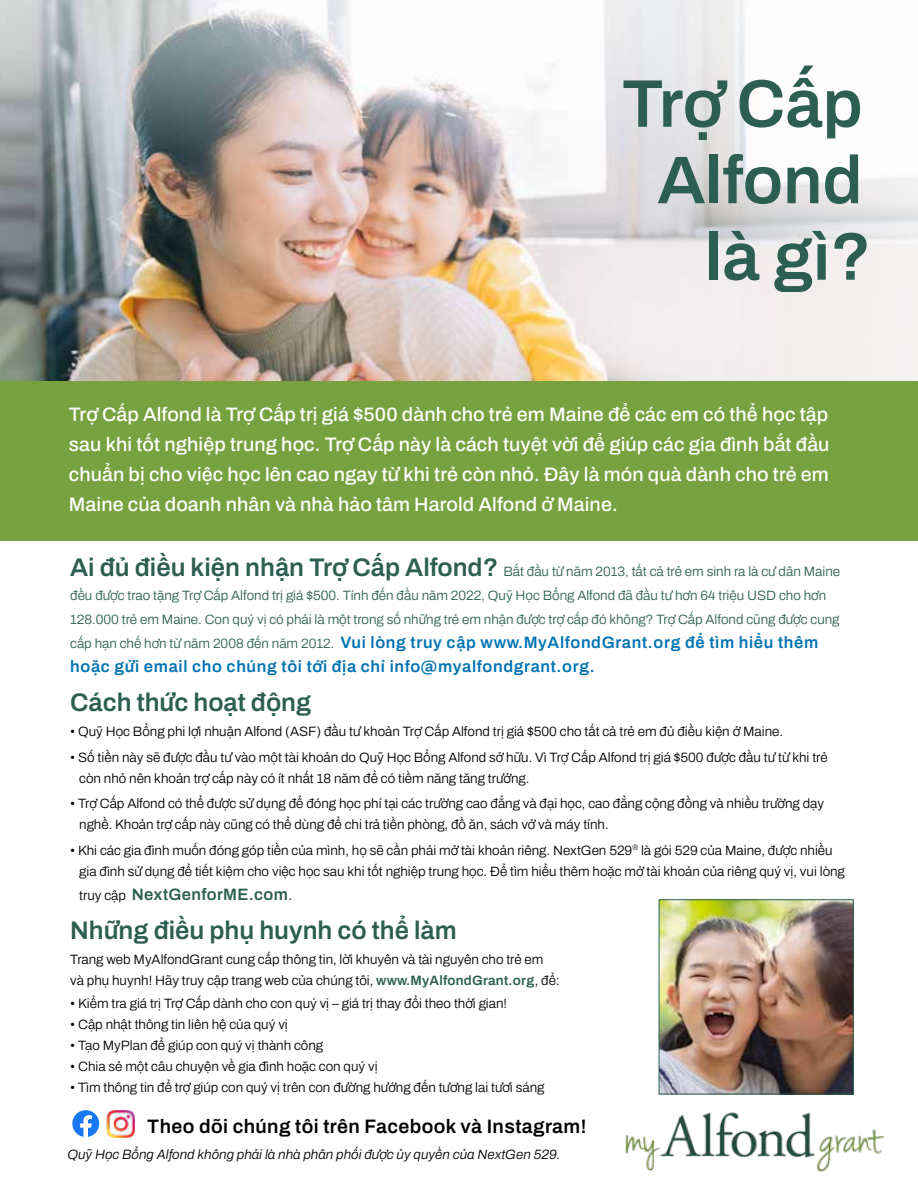
<style>
.page{position:relative;width:918px;height:1188px;background:#fff}
.page>*{position:absolute;margin:0;border:0;box-sizing:border-box;transform-origin:0 0}
.t1{font:600 67.5px/76.5px "Archivo";color:#2c5f51;text-align:right}
.t2{font:600 25.5px "Archivo";color:#2c5f51}
.t3{font:500 19.5px/30px "Archivo";letter-spacing:.005em;color:#fff;text-align:justify}
.t4{font:600 19.5px "Archivo";letter-spacing:.02em;color:#000}
.t5{font:600 16.5px/24px "Archivo";letter-spacing:.04em;color:#0074b2}
.t6{font:600 16.5px "Archivo";letter-spacing:.02em;color:#2c5f51}
.t7{font:300 13.5px/21px "Archivo";color:#000}
.t8{font:300 13.5px/24px "Archivo";color:#2c5f51}
.t9{font:italic 300 13.5px "Archivo";color:#000}
.s1{font-weight:600;font-size:25.5px}
.s2{font-weight:300;font-size:13.5px;color:#2c5f51}
.s3{font-weight:300;font-size:13.5px;color:#000}
.s4{font-weight:300;font-size:15px;color:#000}
.s5{font-weight:600;color:#2c5f51}
</style>
<div class="page">
<img style="left:0;top:0;width:918px;height:381px">
<div style="left:0;top:381px;width:918px;height:160px;background:#78a240"></div>
<img style="left:625px;top:1112px;width:260px;height:61px">
<img style="left:661px;top:901px;width:191px;height:191px">
<div style="left:659px;top:899px;width:195px;height:195px;border:1px solid #2c5f51"></div>
<div style="left:575px;top:16px;width:341px;height:326px;background:#fff;opacity:.06"></div>
<img style="left:106px;top:1110px;width:28px;height:27px">
<svg style="left:72px;top:1110px;width:27px;height:27px"></svg>
<h1 class="t1" style="left:622px;top:65px;width:251px">Trợ Cấp<br>Alfond là gì?</h1>
<p class="t3" style="left:69px;top:399px;width:762px">Trợ Cấp Alfond là Trợ Cấp trị giá $500 dành cho trẻ em Maine để các em có thể học tập sau khi tốt nghiệp trung học. Trợ Cấp này là cách tuyệt vời để giúp các gia đình bắt đầu chuẩn bị cho việc học lên cao ngay từ khi trẻ còn nhỏ. Đây là món quà dành cho trẻ em Maine của doanh nhân và nhà hảo tâm Harold Alfond ở Maine.</p>
<p class="t8" style="left:70px;top:559px;width:771px"><span class="s1">Ai đủ điều kiện nhận Trợ Cấp Alfond?</span> Bắt đầu từ năm 2013, tất cả trẻ em sinh ra là cư dân Maine đều được trao tặng Trợ Cấp Alfond trị giá $500. Tính đến đầu năm 2022, Quỹ Học Bổng Alfond đã đầu tư hơn 64 triệu USD cho hơn<br>128.000 trẻ em Maine. Con quý vị có phải là một trong số những trẻ em nhận được trợ cấp đó không? Trợ Cấp Alfond cũng được cung</p>
<p class="t5" style="left:70px;top:630px;width:750px"><span class="s2">cấp hạn chế hơn từ năm 2008 đến năm 2012.</span> Vui lòng truy cập www.MyAlfondGrant.org để tìm hiểu thêm hoặc gửi email cho chúng tôi tới địa chỉ info@myalfondgrant.org.</p>
<h2 class="t2" style="left:70px;top:683px;width:243px">Cách thức hoạt động</h2>
<p class="t7" style="left:70px;top:721px;width:714px">• Quỹ Học Bổng phi lợi nhuận Alfond (ASF) đầu tư khoản Trợ Cấp Alfond trị giá $500 cho tất cả trẻ em đủ điều kiện ở Maine.</p>
<p class="t7" style="left:79px;top:747px;width:750px;text-indent:-9px">• Số tiền này sẽ được đầu tư vào một tài khoản do Quỹ Học Bổng Alfond sở hữu. Vì Trợ Cấp Alfond trị giá $500 được đầu tư từ khi trẻ còn nhỏ nên khoản trợ cấp này có ít nhất 18 năm để có tiềm năng tăng trưởng.</p>
<p class="t7" style="left:79px;top:793px;width:747px;text-indent:-9px">• Trợ Cấp Alfond có thể được sử dụng để đóng học phí tại các trường cao đẳng và đại học, cao đẳng cộng đồng và nhiều trường dạy nghề. Khoản trợ cấp này cũng có thể dùng để chi trả tiền phòng, đồ ăn, sách vở và máy tính.</p>
<p class="t7" style="left:79px;top:840px;width:767px;text-indent:-9px">• Khi các gia đình muốn đóng góp tiền của mình, họ sẽ cần phải mở tài khoản riêng. NextGen 529<sup>®</sup> là gói 529 của Maine, được nhiều gia đình sử dụng để tiết kiệm cho việc học sau khi tốt nghiệp trung học. Để tìm hiểu thêm hoặc mở tài khoản của riêng quý vị, vui lòng</p>
<p class="t6" style="left:79px;top:882px;width:215px"><span class="s3">truy cập</span> NextGenforME.com<span class="s4">.</span></p>
<h2 class="t2" style="left:70px;top:911px;width:388px">Những điều phụ huynh có thể làm</h2>
<p class="t7" style="left:70px;top:949px;width:491px">Trang web MyAlfondGrant cung cấp thông tin, lời khuyên và tài nguyên cho trẻ em và phụ huynh! Hãy truy cập trang web của chúng tôi, <span class="s5">www.MyAlfondGrant.org</span>, để:</p>
<p class="t7" style="left:70px;top:993px;width:438px">• Kiểm tra giá trị Trợ Cấp dành cho con quý vị – giá trị thay đổi theo thời gian!</p>
<p class="t7" style="left:70px;top:1014px;width:219px">• Cập nhật thông tin liên hệ của quý vị</p>
<p class="t7" style="left:70px;top:1035px;width:255px">• Tạo MyPlan để giúp con quý vị thành công</p>
<p class="t7" style="left:70px;top:1056px;width:309px">• Chia sẻ một câu chuyện về gia đình hoặc con quý vị</p>
<p class="t7" style="left:70px;top:1077px;width:476px">• Tìm thông tin để trợ giúp con quý vị trên con đường hướng đến tương lai tươi sáng</p>
<h3 class="t4" style="left:147px;top:1112px;width:441px">Theo dõi chúng tôi trên Facebook và Instagram!</h3>
<p class="t9" style="left:67px;top:1145px;width:494px">Quỹ Học Bổng Alfond không phải là nhà phân phối được ủy quyền của NextGen 529.</p>
</div>
